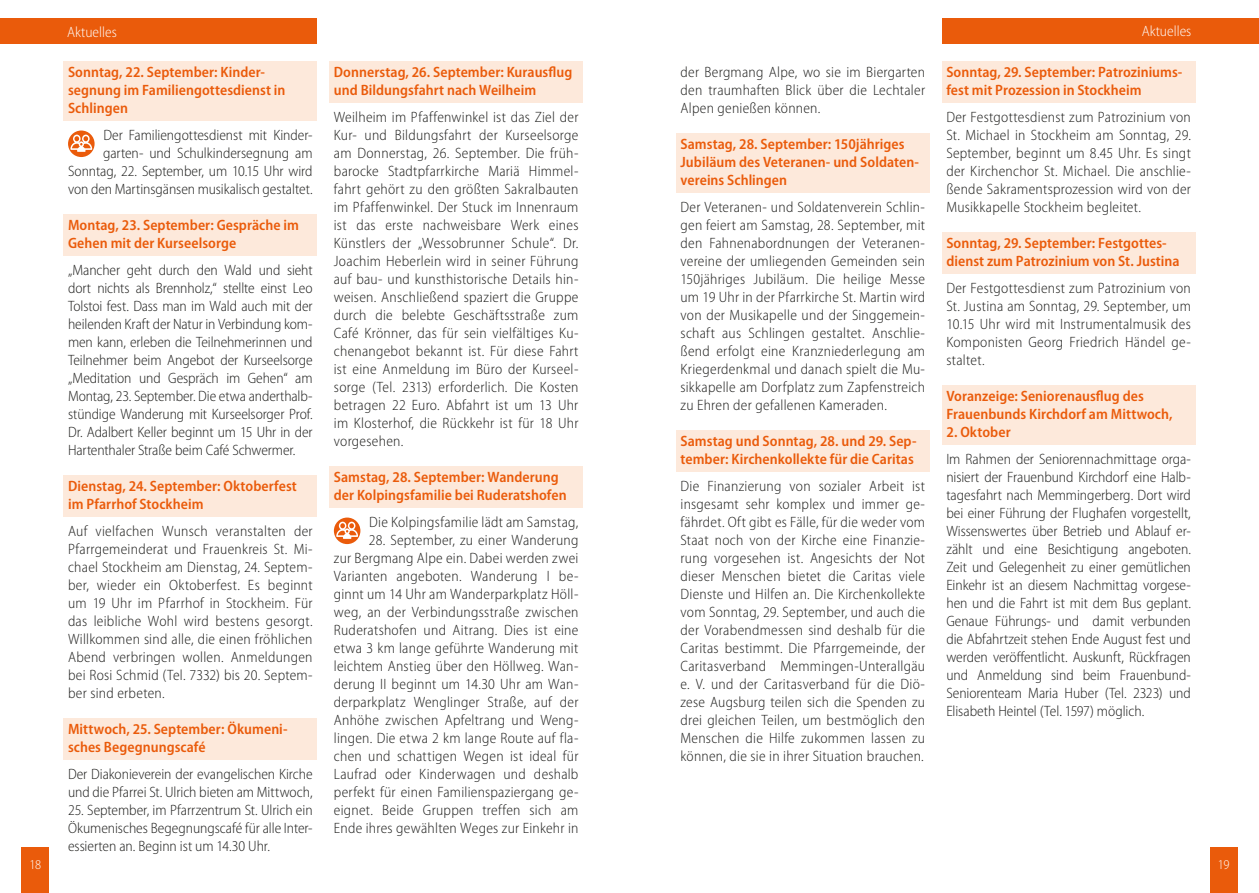
<style>
.page{position:relative;width:1259px;height:893px;background:#fff}
.page>*{position:absolute;margin:0;border:0;box-sizing:border-box;transform-origin:0 0}
.t1{font:300 semi-condensed 15px/18px "Myriad Pro";letter-spacing:.01em;color:#1d1d1b;text-align:justify}
.t2{font:600 semi-condensed 15px/18px "Myriad Pro";letter-spacing:.005em;color:#ea5b0b}
.t3{font:300 semi-condensed 15px "Myriad Pro";color:#fff}
.t4{font:300 semi-condensed 13.5px "Myriad Pro";color:#fff}
</style>
<div class="page">
<div style="left:0;top:18px;width:317px;height:26px;background:#ea5b0b"></div>
<div style="left:942px;top:18px;width:317px;height:26px;background:#ea5b0b"></div>
<div style="left:21px;top:847px;width:28px;height:46px;background:#ea5b0b"></div>
<div style="left:1209px;top:847px;width:28px;height:46px;background:#ea5b0b"></div>
<div style="left:64px;top:62px;width:253px;height:59px;background:#fde9db"></div>
<div style="left:64px;top:215px;width:253px;height:41px;background:#fde9db"></div>
<div style="left:64px;top:476px;width:253px;height:41px;background:#fde9db"></div>
<div style="left:64px;top:719px;width:253px;height:41px;background:#fde9db"></div>
<svg style="left:68px;top:131px;width:27px;height:26px"></svg>
<div style="left:330px;top:62px;width:253px;height:41px;background:#fde9db"></div>
<div style="left:330px;top:467px;width:253px;height:41px;background:#fde9db"></div>
<svg style="left:334px;top:518px;width:26px;height:26px"></svg>
<div style="left:676px;top:134px;width:253px;height:59px;background:#fde9db"></div>
<div style="left:676px;top:431px;width:253px;height:41px;background:#fde9db"></div>
<div style="left:942px;top:62px;width:253px;height:41px;background:#fde9db"></div>
<div style="left:942px;top:233px;width:253px;height:41px;background:#fde9db"></div>
<div style="left:942px;top:386px;width:253px;height:59px;background:#fde9db"></div>
<p class="t3" style="left:67px;top:24px;width:51px">Aktuelles</p>
<p class="t3" style="left:1141px;top:23px;width:51px">Aktuelles</p>
<p class="t2" style="left:68px;top:63px;width:219px">Sonntag, 22. September: Kinder&shy;segnung im Familiengottesdienst in<br>Schlingen</p>
<p class="t1" style="left:68px;top:126px;width:246px;text-align:right">Der Familiengottesdienst mit Kinder&shy;garten- und Schulkindersegnung am Sonntag, 22. September, um 10.15 Uhr wird von den Martinsgänsen musikalisch gestaltet.</p>
<p class="t2" style="left:68px;top:216px;width:232px">Montag, 23. September: Gespräche im<br>Gehen mit der Kurseelsorge</p>
<p class="t1" style="left:68px;top:261px;width:246px">„Mancher geht durch den Wald und sieht dort nichts als Brennholz,“ stellte einst Leo Tolstoi fest. Dass man im Wald auch mit der heilenden Kraft der Natur in Verbindung kom&shy;men kann, erleben die Teilnehmerinnen und Teilnehmer beim Angebot der Kurseelsorge „Meditation und Gespräch im Gehen“ am Montag, 23. September. Die etwa anderthalb&shy;stündige Wanderung mit Kurseelsorger Prof.<br>Dr. Adalbert Keller beginnt um 15 Uhr in der Hartenthaler Straße beim Café Schwermer.</p>
<p class="t2" style="left:68px;top:477px;width:230px">Dienstag, 24. September: Oktoberfest im Pfarrhof Stockheim</p>
<p class="t1" style="left:68px;top:522px;width:246px">Auf vielfachen Wunsch veranstalten der Pfarrgemeinderat und Frauenkreis St. Mi&shy;chael Stockheim am Dienstag, 24. Septem&shy;ber, wieder ein Oktoberfest. Es beginnt um 19 Uhr im Pfarrhof in Stockheim. Für das leibliche Wohl wird bestens gesorgt.<br>Willkommen sind alle, die einen fröhlichen Abend verbringen wollen. Anmeldungen bei Rosi Schmid (Tel. 7332) bis 20. Septem&shy;ber sind erbeten.</p>
<p class="t2" style="left:68px;top:720px;width:221px">Mittwoch, 25. September: Ökumeni&shy;sches Begegnungscafé</p>
<p class="t1" style="left:68px;top:765px;width:246px">Der Diakonieverein der evangelischen Kirche und die Pfarrei St. Ulrich bieten am Mittwoch,</p>
<p class="t1" style="left:68px;top:801px;width:246px">25. September, im Pfarrzentrum St. Ulrich ein Ökumenisches Begegnungscafé für alle Inter&shy;essierten an. Beginn ist um 14.30 Uhr.</p>
<p class="t2" style="left:334px;top:63px;width:240px">Donnerstag, 26. September: Kurausflug und Bildungsfahrt nach Weilheim</p>
<p class="t1" style="left:334px;top:108px;width:246px">Weilheim im Pfaffenwinkel ist das Ziel der Kur- und Bildungsfahrt der Kurseelsorge am Donnerstag, 26. September. Die früh&shy;barocke Stadtpfarrkirche Mariä Himmel&shy;fahrt gehört zu den größten Sakralbauten im Pfaffenwinkel. Der Stuck im Innenraum ist das erste nachweisbare Werk eines Künstlers der „Wessobrunner Schule“. Dr.<br>Joachim Heberlein wird in seiner Führung auf bau- und kunsthistorische Details hin&shy;weisen. Anschließend spaziert die Gruppe durch die belebte Geschäftsstraße zum Café Krönner, das für sein vielfältiges Ku&shy;chenangebot bekannt ist. Für diese Fahrt ist eine Anmeldung im Büro der Kurseel&shy;sorge (Tel. 2313) erforderlich. Die Kosten betragen 22 Euro. Abfahrt ist um 13 Uhr im Klosterhof, die Rückkehr ist für 18 Uhr vorgesehen.</p>
<p class="t2" style="left:334px;top:468px;width:234px">Samstag, 28. September: Wanderung der Kolpingsfamilie bei Ruderatshofen</p>
<p class="t1" style="left:369px;top:513px;width:211px">Die Kolpingsfamilie lädt am Samstag,</p>
<p class="t1" style="left:334px;top:531px;width:246px;text-indent:35px">28. September, zu einer Wanderung zur Bergmang Alpe ein. Dabei werden zwei Varianten angeboten. Wanderung I be&shy;ginnt um 14 Uhr am Wanderparkplatz Höll&shy;weg, an der Verbindungsstraße zwischen Ruderatshofen und Aitrang. Dies ist eine etwa 3 km lange geführte Wanderung mit leichtem Anstieg über den Höllweg. Wan&shy;derung II beginnt um 14.30 Uhr am Wan&shy;derparkplatz Wenglinger Straße, auf der Anhöhe zwischen Apfeltrang und Weng&shy;lingen. Die etwa 2 km lange Route auf fla&shy;chen und schattigen Wegen ist ideal für Laufrad oder Kinderwagen und deshalb perfekt für einen Familienspaziergang ge&shy;eignet. Beide Gruppen treffen sich am Ende ihres gewählten Weges zur Einkehr in</p>
<p class="t1" style="left:680px;top:63px;width:246px">der Bergmang Alpe, wo sie im Biergarten den traumhaften Blick über die Lechtaler Alpen genießen können.</p>
<p class="t2" style="left:680px;top:135px;width:240px">Samstag, 28. September: 150jähriges<br>Jubiläum des Veteranen- und Soldaten&shy;vereins Schlingen</p>
<p class="t1" style="left:680px;top:198px;width:246px">Der Veteranen- und Soldatenverein Schlin&shy;gen feiert am Samstag, 28. September, mit den Fahnenabordnungen der Veteranen&shy;vereine der umliegenden Gemeinden sein 150jähriges Jubiläum. Die heilige Messe um 19 Uhr in der Pfarrkirche St. Martin wird von der Musikapelle und der Singgemein&shy;schaft aus Schlingen gestaltet. Anschlie&shy;ßend erfolgt eine Kranzniederlegung am Kriegerdenkmal und danach spielt die Mu&shy;sikkapelle am Dorfplatz zum Zapfenstreich zu Ehren der gefallenen Kameraden.</p>
<p class="t2" style="left:680px;top:432px;width:237px">Samstag und Sonntag, 28. und 29. Sep&shy;tember: Kirchenkollekte für die Caritas</p>
<p class="t1" style="left:680px;top:477px;width:246px">Die Finanzierung von sozialer Arbeit ist insgesamt sehr komplex und immer ge&shy;fährdet. Oft gibt es Fälle, für die weder vom Staat noch von der Kirche eine Finanzie&shy;rung vorgesehen ist. Angesichts der Not dieser Menschen bietet die Caritas viele Dienste und Hilfen an. Die Kirchenkollekte vom Sonntag, 29. September, und auch die der Vorabendmessen sind deshalb für die Caritas bestimmt. Die Pfarrgemeinde, der Caritasverband Memmingen-Unterallgäu e. V. und der Caritasverband für die Diö&shy;zese Augsburg teilen sich die Spenden zu drei gleichen Teilen, um bestmöglich den Menschen die Hilfe zukommen lassen zu können, die sie in ihrer Situation brauchen.</p>
<p class="t2" style="left:946px;top:63px;width:237px">Sonntag, 29. September: Patroziniums&shy;fest mit Prozession in Stockheim</p>
<p class="t1" style="left:946px;top:108px;width:246px">Der Festgottesdienst zum Patrozinium von St. Michael in Stockheim am Sonntag, 29.<br>September, beginnt um 8.45 Uhr. Es singt der Kirchenchor St. Michael. Die anschlie&shy;ßende Sakramentsprozession wird von der Musikkapelle Stockheim begleitet.</p>
<p class="t2" style="left:946px;top:234px;width:235px">Sonntag, 29. September: Festgottes&shy;dienst zum Patrozinium von St. Justina</p>
<p class="t1" style="left:946px;top:279px;width:246px">Der Festgottesdienst zum Patrozinium von St. Justina am Sonntag, 29. September, um 10.15 Uhr wird mit Instrumentalmusik des Komponisten Georg Friedrich Händel ge&shy;staltet.</p>
<p class="t2" style="left:946px;top:387px;width:228px">Voranzeige: Seniorenausflug des<br>Frauenbunds Kirchdorf am Mittwoch,</p>
<p class="t2" style="left:946px;top:423px;width:66px">2. Oktober</p>
<p class="t1" style="left:946px;top:450px;width:246px">Im Rahmen der Seniorennachmittage orga&shy;nisiert der Frauenbund Kirchdorf eine Halb&shy;tagesfahrt nach Memmingerberg. Dort wird bei einer Führung der Flughafen vorgestellt, Wissenswertes über Betrieb und Ablauf er&shy;zählt und eine Besichtigung angeboten.<br>Zeit und Gelegenheit zu einer gemütlichen Einkehr ist an diesem Nachmittag vorgese&shy;hen und die Fahrt ist mit dem Bus geplant.<br>Genaue Führungs- und damit verbunden die Abfahrtzeit stehen Ende August fest und werden veröffentlicht. Auskunft, Rückfragen und Anmeldung sind beim Frauenbund-Seniorenteam Maria Huber (Tel. 2323) und Elisabeth Heintel (Tel. 1597) möglich.</p>
<p class="t4" style="left:29px;top:857px;width:13px">18</p>
<p class="t4" style="left:1218px;top:857px;width:13px">19</p>
</div>
